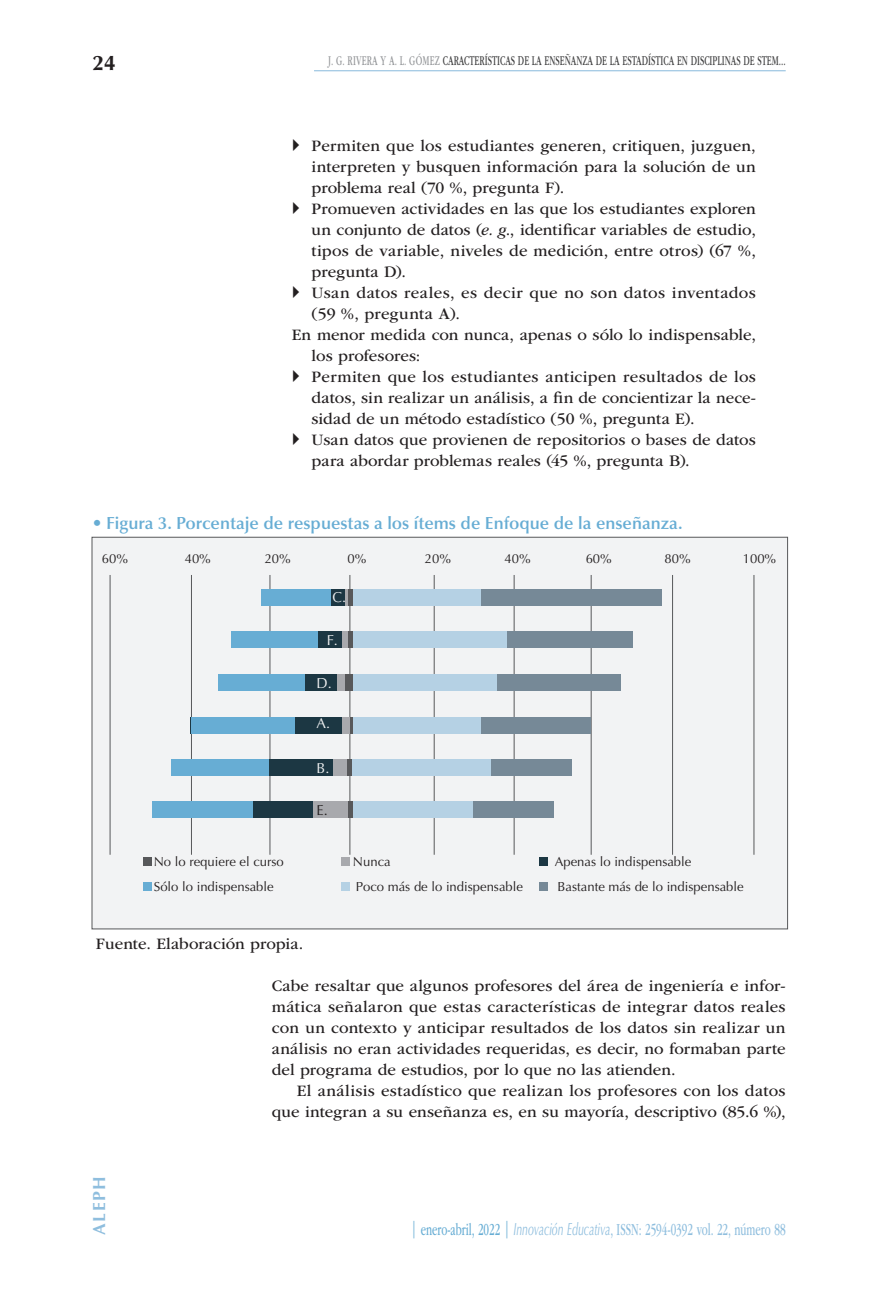
<style>
.page{position:relative;width:893px;height:1290px;background:#fff}
.page>*{position:absolute;margin:0;border:0;box-sizing:border-box;transform-origin:0 0}
.t1{font:700 21px "Optima LT Std";color:#231f20}
.t2{font:17.5px "ITC Garamond Std";color:#8fbede;scale:.6 1}
.t3{font:600 17.5px "Optima LT Std";color:#67add4}
.t4{font:700 17.5px "Optima LT Std";letter-spacing:.1em;color:#8fbede}
._01E_Cuerpo_Resumen{font:16.62px/21px "ITC Garamond Std";letter-spacing:.01em;color:#231f20;text-align:justify}
.t5{font:14.35px "Optima LT Std";color:#f2f3f4}
.t6{font:14.35px "Optima LT Std";color:#231f20}
.t7{font:14px "ITC Garamond Std";color:#3e3e3f;scale:.6 1}
.t8{font:13.12px "Optima LT Std";color:#231f20}
.s1{color:#939598}
.s2{font-style:italic}
.s3{color:#67add4}
.s4{font-family:"Optima LT Std";font-style:italic}
</style>
<div class="page">
<hr style="left:314px;top:70px;width:472px;height:1px;background:#88badc">
<div style="left:92px;top:537px;width:696px;height:392px;background:#f2f3f4;border:1px solid #57585a"></div>
<hr style="left:270px;top:575px;width:1px;height:280px;background:#57585a">
<hr style="left:754px;top:575px;width:1px;height:280px;background:#57585a">
<hr style="left:672px;top:575px;width:1px;height:280px;background:#57585a">
<hr style="left:591px;top:575px;width:1px;height:280px;background:#57585a">
<hr style="left:514px;top:575px;width:1px;height:280px;background:#57585a">
<hr style="left:434px;top:575px;width:1px;height:280px;background:#57585a">
<hr style="left:350px;top:575px;width:1px;height:280px;background:#57585a">
<hr style="left:191px;top:575px;width:1px;height:280px;background:#57585a">
<hr style="left:110px;top:575px;width:1px;height:280px;background:#57585a">
<div style="left:262px;top:589px;width:399px;height:16px;background:#768997"></div>
<div style="left:262px;top:589px;width:219px;height:16px;background:#b5d1e4"></div>
<svg style="left:347px;top:589px;width:5px;height:16px"></svg>
<div style="left:262px;top:589px;width:85px;height:16px;background:#a8a9ad"></div>
<div style="left:262px;top:589px;width:83px;height:16px;background:#1c3743"></div>
<div style="left:262px;top:589px;width:69px;height:16px;background:#67add4"></div>
<div style="left:232px;top:632px;width:401px;height:16px;background:#768997"></div>
<div style="left:232px;top:632px;width:275px;height:16px;background:#b5d1e4"></div>
<div style="left:232px;top:632px;width:121px;height:16px;background:#57585a"></div>
<div style="left:232px;top:632px;width:116px;height:16px;background:#a8a9ad"></div>
<div style="left:232px;top:632px;width:110px;height:16px;background:#1c3743"></div>
<div style="left:232px;top:632px;width:86px;height:16px;background:#67add4"></div>
<div style="left:218px;top:675px;width:402px;height:16px;background:#768997"></div>
<div style="left:218px;top:675px;width:279px;height:16px;background:#b5d1e4"></div>
<div style="left:218px;top:675px;width:135px;height:16px;background:#57585a"></div>
<div style="left:218px;top:675px;width:127px;height:16px;background:#a8a9ad"></div>
<div style="left:218px;top:675px;width:119px;height:16px;background:#1c3743"></div>
<div style="left:218px;top:675px;width:87px;height:16px;background:#67add4"></div>
<div style="left:191px;top:717px;width:400px;height:16px;background:#768997"></div>
<div style="left:191px;top:717px;width:290px;height:16px;background:#b5d1e4"></div>
<div style="left:191px;top:717px;width:159px;height:16px;background:#a8a9ad"></div>
<div style="left:191px;top:717px;width:151px;height:16px;background:#1c3743"></div>
<div style="left:191px;top:717px;width:103px;height:16px;background:#67add4"></div>
<div style="left:172px;top:760px;width:400px;height:16px;background:#768997"></div>
<div style="left:172px;top:760px;width:319px;height:16px;background:#b5d1e4"></div>
<div style="left:172px;top:760px;width:180px;height:16px;background:#57585a"></div>
<div style="left:172px;top:760px;width:175px;height:16px;background:#a8a9ad"></div>
<div style="left:172px;top:760px;width:161px;height:16px;background:#1c3743"></div>
<div style="left:172px;top:760px;width:97px;height:16px;background:#67add4"></div>
<div style="left:153px;top:802px;width:401px;height:16px;background:#768997"></div>
<div style="left:153px;top:802px;width:320px;height:16px;background:#b5d1e4"></div>
<div style="left:153px;top:802px;width:199px;height:16px;background:#57585a"></div>
<div style="left:153px;top:802px;width:195px;height:16px;background:#a8a9ad"></div>
<div style="left:153px;top:802px;width:159px;height:16px;background:#1c3743"></div>
<div style="left:153px;top:802px;width:100px;height:16px;background:#67add4"></div>
<div style="left:143px;top:882px;width:9px;height:8px;background:#67add4"></div>
<div style="left:143px;top:857px;width:9px;height:8px;background:#57585a"></div>
<div style="left:341px;top:882px;width:8px;height:8px;background:#b5d1e4"></div>
<div style="left:341px;top:857px;width:8px;height:8px;background:#a8a9ad"></div>
<div style="left:540px;top:882px;width:8px;height:8px;background:#768997"></div>
<div style="left:540px;top:857px;width:8px;height:8px;background:#1c3743"></div>
<p class="t1" style="left:92px;top:50px;width:25px">24</p>
<p class="t7" style="left:328px;top:53px;width:764px"><span class="s1">J. G. RIVERA Y A. L. GÓMEZ</span> CARACTERÍSTICAS DE LA ENSEÑANZA DE LA ESTADÍSTICA EN DISCIPLINAS DE STEM...</p>
<p class="_01E_Cuerpo_Resumen" style="left:312px;top:135px;width:446px">Permiten que los estudiantes generen, critiquen, juzguen, interpreten y busquen información para la solución de un problema real (70 %, pregunta F).</p>
<p class="_01E_Cuerpo_Resumen" style="left:312px;top:198px;width:446px">Promueven actividades en las que los estudiantes exploren un conjunto de datos (<span class="s2">e. g</span>., identificar variables de estudio, tipos de variable, niveles de medición, entre otros) (67 %, pregunta D).</p>
<p class="_01E_Cuerpo_Resumen" style="left:312px;top:282px;width:446px">Usan datos reales, es decir que no son datos inventados (59 %, pregunta A).</p>
<p class="_01E_Cuerpo_Resumen" style="left:312px;top:324px;width:446px;text-indent:-20px">En menor medida con nunca, apenas o sólo lo indispensable, los profesores:</p>
<p class="_01E_Cuerpo_Resumen" style="left:312px;top:366px;width:446px">Permiten que los estudiantes anticipen resultados de los datos, sin realizar un análisis, a fin de concientizar la nece&shy;sidad de un método estadístico (50 %, pregunta E).</p>
<p class="_01E_Cuerpo_Resumen" style="left:312px;top:429px;width:446px">Usan datos que provienen de repositorios o bases de datos para abordar problemas reales (45 %, pregunta B).</p>
<p class="t3" style="left:93px;top:513px;width:591px">• Figura 3. Porcentaje de respuestas a los ítems de Enfoque de la enseñanza.</p>
<p class="t8" style="left:102px;top:551px;width:28px">60%</p>
<p class="t8" style="left:185px;top:551px;width:28px">40%</p>
<p class="t8" style="left:265px;top:551px;width:28px">20%</p>
<p class="t8" style="left:348px;top:551px;width:20px">0%</p>
<p class="t8" style="left:425px;top:551px;width:28px">20%</p>
<p class="t8" style="left:505px;top:551px;width:28px">40%</p>
<p class="t8" style="left:586px;top:551px;width:28px">60%</p>
<p class="t8" style="left:664px;top:551px;width:28px">80%</p>
<p class="t8" style="left:743px;top:551px;width:35px">100%</p>
<p class="t8" style="left:154px;top:854px;width:132px">No lo requiere el curso</p>
<p class="t8" style="left:154px;top:878px;width:122px">Sólo lo indispensable</p>
<p class="t5" style="left:333px;top:589px;width:15px">C.</p>
<p class="t5" style="left:327px;top:632px;width:13px">F.</p>
<p class="t5" style="left:317px;top:675px;width:17px">D.</p>
<p class="t5" style="left:317px;top:715px;width:15px">A.</p>
<p class="t5" style="left:317px;top:759px;width:14px">B.</p>
<p class="t6" style="left:317px;top:802px;width:13px">E.</p>
<p class="t8" style="left:353px;top:854px;width:39px">Nunca</p>
<p class="t8" style="left:356px;top:878px;width:169px">Poco más de lo indispensable</p>
<p class="_01E_Cuerpo_Resumen" style="left:96px;top:933px;width:209px">Fuente. Elaboración propia.</p>
<p class="t8" style="left:555px;top:854px;width:138px">Apenas lo indispensable</p>
<p class="t8" style="left:558px;top:878px;width:188px">Bastante más de lo indispensable</p>
<p class="t4" style="left:89px;top:1235px;width:61px;rotate:-90deg">ALEPH</p>
<p class="_01E_Cuerpo_Resumen" style="left:272px;top:975px;width:515px">Cabe resaltar que algunos profesores del área de ingeniería e infor&shy;mática señalaron que estas características de integrar datos reales con un contexto y anticipar resultados de los datos sin realizar un análisis no eran actividades requeridas, es decir, no formaban parte del programa de estudios, por lo que no las atienden.</p>
<p class="_01E_Cuerpo_Resumen" style="left:272px;top:1080px;width:515px;text-align:right">El análisis estadístico que realizan los profesores con los datos que integran a su enseñanza es, en su mayoría, descriptivo (85.6 %),</p>
<p class="t2" style="left:411px;top:1220px;width:625px"><span class="s3">| enero-abril, 2022 |</span> <span class="s4">Innovación Educativa</span>, ISSN: 2594-0392 vol. 22, número 88</p>
</div>
